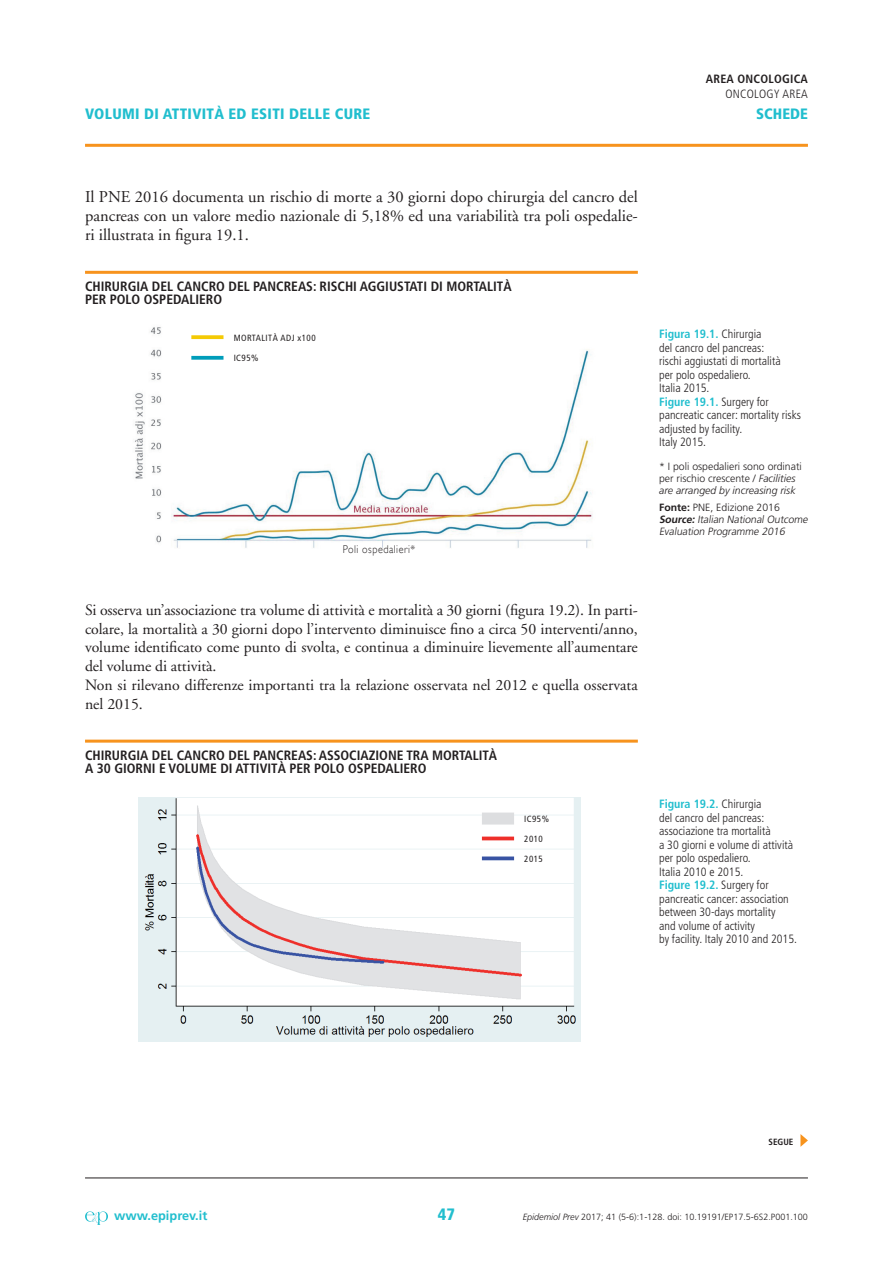
<style>
.page{position:relative;width:893px;height:1263px;background:#fff}
.page>*{position:absolute;margin:0;border:0;box-sizing:border-box;transform-origin:0 0}
.t1{font:16.5px/18.8px "Adobe Garamond";color:#231f20;text-align:justify}
.t2{font:900 condensed 16.5px "Frutiger";color:#21bece}
.t3{font:15.75px/18.8px "Adobe Garamond";letter-spacing:-.005em;color:#231f20}
.t4{font:900 condensed 15px "Frutiger";letter-spacing:.02em;color:#21bece}
.t5{font:700 condensed 13.5px "Frutiger";color:#231f20}
.t6{font:700 12.75px "Frutiger";color:#21bece}
.t7{font:300 condensed 12px/13.5px "Frutiger";color:#231f20}
.t8{font:700 condensed 12px "Frutiger";letter-spacing:.02em;color:#231f20}
.t9{font:300 condensed 12px "Frutiger";letter-spacing:.02em;color:#231f20}
.t10{font:300 11.25px "Gill Sans";letter-spacing:.05em;color:#231f20;scale:.9 1}
.t11{font:300 10.5px/12px "Frutiger";color:#231f20}
.t12{font:italic 300 10.5px/12px "Frutiger";color:#231f20}
.t13{font:300 9px "Frutiger";color:#231f20}
.t14{font:condensed 9px "Frutiger";letter-spacing:.05em;color:#231f20}
.t15{font:700 condensed 9px "Frutiger";color:#231f20}
.s1{font-weight:700;color:#21bece}
.s2{font-style:italic}
.s3{font-weight:700;font-style:normal}
.s4{font-style:normal}
.s5{font-weight:700}
</style>
<div class="page">
<hr style="left:85px;top:1178px;width:723px;height:1px;background:#231f20">
<svg style="left:85px;top:1211px;width:23px;height:14px"></svg>
<hr style="left:85px;top:144px;width:723px;height:3px;background:#f7931d">
<hr style="left:85px;top:271px;width:553px;height:3px;background:#f7931d">
<hr style="left:85px;top:740px;width:553px;height:3px;background:#f7931d">
<img style="left:134px;top:327px;width:459px;height:221px">
<img style="left:139px;top:797px;width:441px;height:245px">
<svg style="left:800px;top:1134px;width:8px;height:13px"></svg>
<svg style="left:482px;top:836px;width:32px;height:4px"></svg>
<svg style="left:482px;top:856px;width:32px;height:4px"></svg>
<div style="left:482px;top:812px;width:32px;height:12px;background:#dddee0"></div>
<svg style="left:191px;top:335px;width:32px;height:4px"></svg>
<svg style="left:191px;top:356px;width:32px;height:4px"></svg>
<p class="t4" style="left:85px;top:105px;width:287px">VOLUMI DI ATTIVITÀ ED ESITI DELLE CURE</p>
<p class="t8" style="left:706px;top:72px;width:104px">AREA ONCOLOGICA</p>
<p class="t9" style="left:725px;top:87px;width:84px">ONCOLOGY AREA</p>
<p class="t4" style="left:756px;top:105px;width:36px">SCHEDE</p>
<h1 class="t1" style="left:85px;top:188px;width:554px">Il PNE 2016 documenta un rischio di morte a 30 giorni dopo chirurgia del cancro del pancreas con un valore medio nazionale di 5,18% ed una variabilità tra poli ospedalie&shy;ri illustrata in figura 19.1.</h1>
<p class="t5" style="left:85px;top:278px;width:101px">CHIRURGIA DEL CANCRO</p>
<p class="t5" style="left:228px;top:278px;width:34px">DEL PANCR</p>
<p class="t5" style="left:291px;top:278px;width:120px">EAS: RISCHI AGGIUSTATI</p>
<p class="t5" style="left:431px;top:278px;width:24px">DI MORTALITÀ</p>
<p class="t5" style="left:85px;top:292px;width:34px">PER POLO</p>
<p class="t5" style="left:144px;top:292px;width:37px">OSPEDALI</p>
<p class="t5" style="left:199px;top:292px;width:16px">ERO</p>
<p class="t14" style="left:234px;top:332px;width:84px">MORTALITÀ ADJ X100</p>
<p class="t14" style="left:234px;top:353px;width:26px">IC95%</p>
<p class="t10" style="left:343px;top:542px;width:82px">Poli ospedalieri*</p>
<p class="t3" style="left:85px;top:601px;width:554px">Si osserva un’associazione tra volume di attività e mortalità a 30 giorni (figura 19.2). In parti&shy;colare, la mortalità a 30 giorni dopo l’intervento diminuisce fino a circa 50 interventi/anno, volume identificato come punto di svolta, e continua a diminuire lievemente all’aumentare del volume di attività.<br>Non si rilevano differenze importanti tra la relazione osservata nel 2012 e quella osservata nel 2015.</p>
<p class="t5" style="left:85px;top:747px;width:101px">CHIRURGIA DEL CANCRO</p>
<p class="t5" style="left:228px;top:747px;width:34px">DEL PANCR</p>
<p class="t5" style="left:291px;top:747px;width:58px">EAS: ASSOCIAZION</p>
<p class="t5" style="left:397px;top:747px;width:18px">E TRA</p>
<p class="t5" style="left:432px;top:747px;width:9px">MORTALITÀ</p>
<p class="t5" style="left:85px;top:760px;width:46px">A 30 GIORNI</p>
<p class="t5" style="left:159px;top:760px;width:84px">E VOLUME DI ATTIVITÀ</p>
<p class="t5" style="left:289px;top:760px;width:96px">PER POLO OSPEDALI</p>
<p class="t5" style="left:403px;top:760px;width:25px">ERO</p>
<p class="t14" style="left:524px;top:813px;width:26px">IC95%</p>
<p class="t14" style="left:524px;top:833px;width:20px">2010</p>
<p class="t14" style="left:524px;top:853px;width:20px">2015</p>
<p class="t7" style="left:659px;top:328px;width:143px"><span class="s1">FIGURA 19.1.</span> Chirurgia<br>del cancro del pancreas:<br>rischi aggiustati di mortalità<br>per polo ospedaliero.<br>Italia 2015.<br><span class="s1">FIGURE 19.1.</span> Surgery for pancreatic cancer: mortality risks adjusted by facility.<br>Italy 2015.</p>
<p class="t11" style="left:659px;top:461px;width:144px">* I poli ospedalieri sono ordinati per rischio crescente / <span class="s2">Facilities are arranged by increasing risk</span></p>
<p class="t12" style="left:659px;top:501px;width:152px"><span class="s3">Fonte:</span> <span class="s4">PNE, Edizione 2016<br></span><span class="s5">Source:</span> Italian National Outcome<br>Evaluation Programme 2016</p>
<p class="t7" style="left:659px;top:798px;width:139px"><span class="s1">FIGURA 19.2.</span> Chirurgia<br>del cancro del pancreas: associazione tra mortalità<br>a 30 giorni e volume di attività per polo ospedaliero.<br>Italia 2010 e 2015.<br><span class="s1">FIGURE 19.2.</span> Surgery for pancreatic cancer: association between 30-days mortality<br>and volume of activity<br>by facility. Italy 2010 and 2015.</p>
<p class="t15" style="left:769px;top:1136px;width:26px">SEGUE</p>
<p class="t6" style="left:114px;top:1208px;width:95px">www.epiprev.it</p>
<h1 class="t2" style="left:438px;top:1205px;width:19px">47</h1>
<p class="t13" style="left:523px;top:1212px;width:287px"><span class="s2">Epidemiol Prev</span> 2017; 41 (5-6):1-128. doi: 10.19191/EP17.5-6S2.P001.100</p>
</div>
